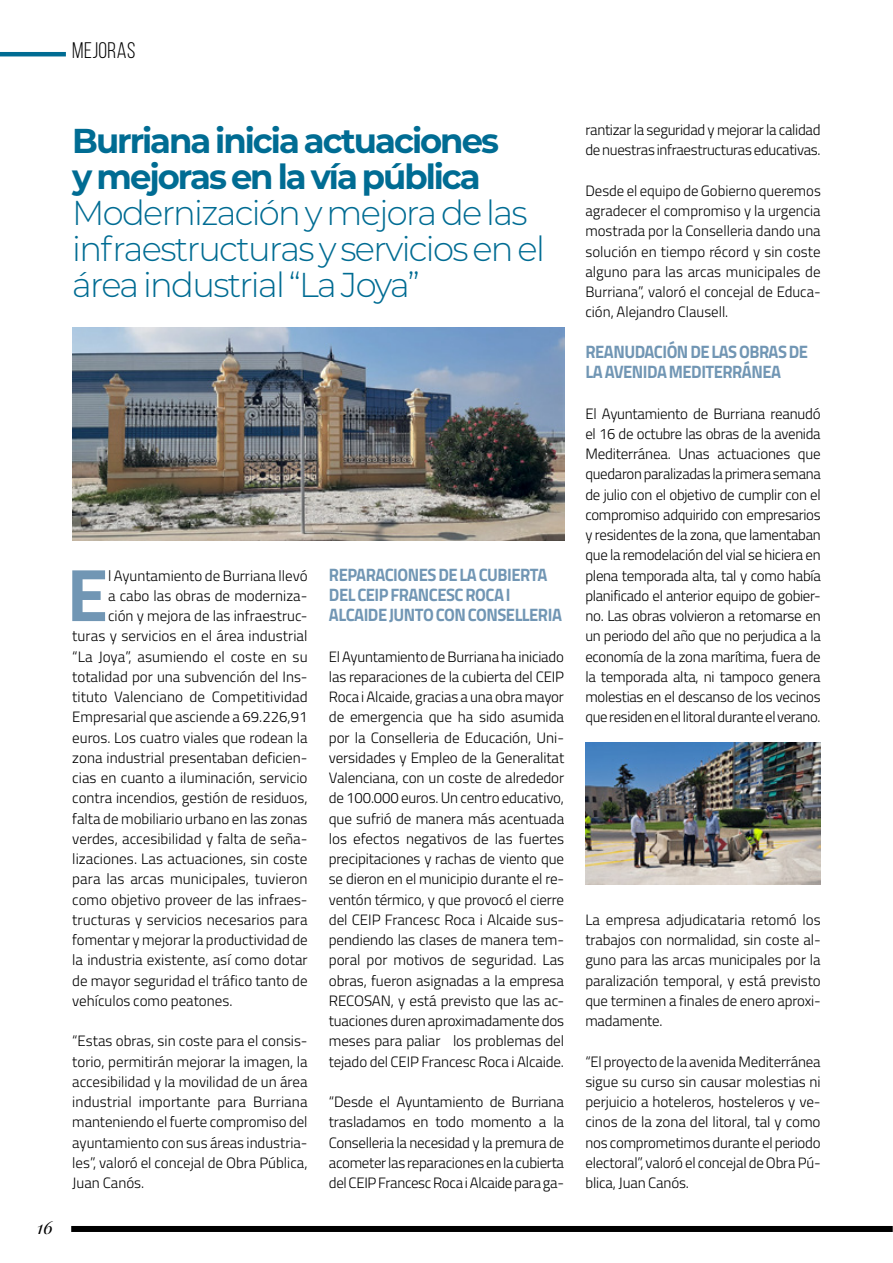
<style>
.page{position:relative;width:893px;height:1263px;background:#fff}
.page>*{position:absolute;margin:0;border:0;box-sizing:border-box;transform-origin:0 0}
.t1{font:700 74.55px "Titillium";color:#7196b4}
.t2{font:300 34.5px/36px "Montserrat";letter-spacing:-.05em;color:#006c93}
.t3{font:700 34.5px/36px "Montserrat";letter-spacing:-.06em;color:#006c93}
.t4{font:22.5px "Bebas Neue";letter-spacing:.02em;color:#000}
.t5{font:700 18px/20.2px "Titillium";letter-spacing:-.03em;color:#7196b4;scale:.92 1}
.t6{font:italic 18px "Playfair Display";color:#000}
.t7{font:300 15px/20.2px "Titillium";color:#000;text-align:justify}
.t8{font:300 15px/20.2px "Titillium";letter-spacing:-.02em;color:#000}
</style>
<div class="page">
<div style="left:71px;top:1226px;width:822px;height:6px;background:#000"></div>
<hr style="left:0;top:52px;width:66px;height:4px;background:#006c93">
<img style="left:72px;top:327px;width:492px;height:213px">
<img style="left:585px;top:742px;width:236px;height:142px">
<h3 class="t4" style="left:72px;top:39px;width:65px">MEJORAS</h3>
<h2 class="t3" style="left:72px;top:121px;width:428px">Burriana inicia actuaciones y mejoras en la vía pública</h2>
<h2 class="t2" style="left:72px;top:193px;width:474px">Modernización y mejora de las infraestructuras y servicios en el área industrial “La Joya”</h2>
<p class="t6" style="left:37px;top:1215px;width:17px">16</p>
<h1 class="t1" style="left:67px;top:538px;width:43px">E</h1>
<p class="t7" style="left:108px;top:564px;width:201px">l Ayuntamiento de Burriana llevó</p>
<p class="t7" style="left:108px;top:585px;width:201px">a cabo las obras de moderniza-</p>
<p class="t7" style="left:108px;top:605px;width:201px">ción y mejora de las infraestruc-</p>
<p class="t7" style="left:72px;top:625px;width:237px">turas y servicios en el área industrial</p>
<p class="t7" style="left:72px;top:645px;width:237px">“La Joya”, asumiendo el coste en su</p>
<p class="t7" style="left:72px;top:666px;width:237px">totalidad por una subvención del Ins-</p>
<p class="t7" style="left:72px;top:686px;width:237px">tituto Valenciano de Competitividad</p>
<p class="t7" style="left:72px;top:706px;width:237px">Empresarial que asciende a 69.226,91</p>
<p class="t7" style="left:72px;top:726px;width:237px">euros. Los cuatro viales que rodean la</p>
<p class="t7" style="left:72px;top:747px;width:237px">zona industrial presentaban deficien-</p>
<p class="t7" style="left:72px;top:767px;width:237px">cias en cuanto a iluminación, servicio</p>
<p class="t7" style="left:72px;top:787px;width:237px">contra incendios, gestión de residuos,</p>
<p class="t7" style="left:72px;top:807px;width:237px">falta de mobiliario urbano en las zonas</p>
<p class="t7" style="left:72px;top:828px;width:237px">verdes, accesibilidad y falta de seña-</p>
<p class="t7" style="left:72px;top:848px;width:237px">lizaciones. Las actuaciones, sin coste</p>
<p class="t7" style="left:72px;top:868px;width:237px">para las arcas municipales, tuvieron</p>
<p class="t7" style="left:72px;top:888px;width:237px">como objetivo proveer de las infraes-</p>
<p class="t7" style="left:72px;top:909px;width:237px">tructuras y servicios necesarios para</p>
<p class="t7" style="left:72px;top:929px;width:237px">fomentar y mejorar la productividad de</p>
<p class="t7" style="left:72px;top:949px;width:237px">la industria existente, así como dotar</p>
<p class="t7" style="left:72px;top:969px;width:237px">de mayor seguridad el tráfico tanto de</p>
<p class="t7" style="left:72px;top:990px;width:162px">vehículos como peatones.</p>
<p class="t7" style="left:72px;top:1030px;width:237px">“Estas obras, sin coste para el consis&shy;torio, permitirán mejorar la imagen, la accesibilidad y la movilidad de un área industrial importante para Burriana manteniendo el fuerte compromiso del ayuntamiento con sus áreas industria&shy;les”, valoró el concejal de Obra Pública, Juan Canós.</p>
<p class="t5" style="left:329px;top:563px;width:255px">REPARACIONES DE LA CUBIERTA<br>DEL CEIP FRANCESC ROCA I<br>ALCAIDE JUNTO CON CONSELLERIA</p>
<p class="t7" style="left:329px;top:645px;width:237px">El Ayuntamiento de Burriana ha iniciado las reparaciones de la cubierta del CEIP Roca i Alcaide, gracias a una obra mayor de emergencia que ha sido asumida por la Conselleria de Educación, Uni&shy;versidades y Empleo de la Generalitat Valenciana, con un coste de alrededor de 100.000 euros. Un centro educativo, que sufrió de manera más acentuada los efectos negativos de las fuertes precipitaciones y rachas de viento que se dieron en el municipio durante el re&shy;ventón térmico, y que provocó el cierre del CEIP Francesc Roca i Alcaide sus&shy;pendiendo las clases de manera tem&shy;poral por motivos de seguridad. Las obras, fueron asignadas a la empresa RECOSAN, y está previsto que las ac&shy;tuaciones duren aproximadamente dos meses para paliar los problemas del tejado del CEIP Francesc Roca i Alcaide.</p>
<p class="t7" style="left:329px;top:1091px;width:237px">“Desde el Ayuntamiento de Burriana trasladamos en todo momento a la Conselleria la necesidad y la premura de acometer las reparaciones en la cubierta del CEIP Francesc Roca i Alcaide para ga-</p>
<p class="t8" style="left:585px;top:119px;width:237px">rantizar la seguridad y mejorar la calidad de nuestras infraestructuras educativas.</p>
<p class="t7" style="left:585px;top:180px;width:237px">Desde el equipo de Gobierno queremos agradecer el compromiso y la urgencia mostrada por la Conselleria dando una solución en tiempo récord y sin coste alguno para las arcas municipales de Burriana”, valoró el concejal de Educa&shy;ción, Alejandro Clausell.</p>
<p class="t5" style="left:585px;top:340px;width:244px">REANUDACIÓN DE LAS OBRAS DE<br>LA AVENIDA MEDITERRÁNEA</p>
<p class="t7" style="left:585px;top:402px;width:237px">El Ayuntamiento de Burriana reanudó el 16 de octubre las obras de la avenida Mediterránea. Unas actuaciones que quedaron paralizadas la primera semana de julio con el objetivo de cumplir con el compromiso adquirido con empresarios y residentes de la zona, que lamentaban que la remodelación del vial se hiciera en plena temporada alta, tal y como había planificado el anterior equipo de gobier&shy;no. Las obras volvieron a retomarse en un periodo del año que no perjudica a la economía de la zona marítima, fuera de la temporada alta, ni tampoco genera molestias en el descanso de los vecinos que residen en el litoral durante el verano.</p>
<p class="t7" style="left:585px;top:909px;width:237px">La empresa adjudicataria retomó los trabajos con normalidad, sin coste al&shy;guno para las arcas municipales por la paralización temporal, y está previsto que terminen a finales de enero aproxi&shy;madamente.</p>
<p class="t7" style="left:585px;top:1050px;width:237px">“El proyecto de la avenida Mediterránea sigue su curso sin causar molestias ni perjuicio a hoteleros, hosteleros y ve&shy;cinos de la zona del litoral, tal y como nos comprometimos durante el periodo electoral”, valoró el concejal de Obra Pú&shy;blica, Juan Canós.</p>
</div>
